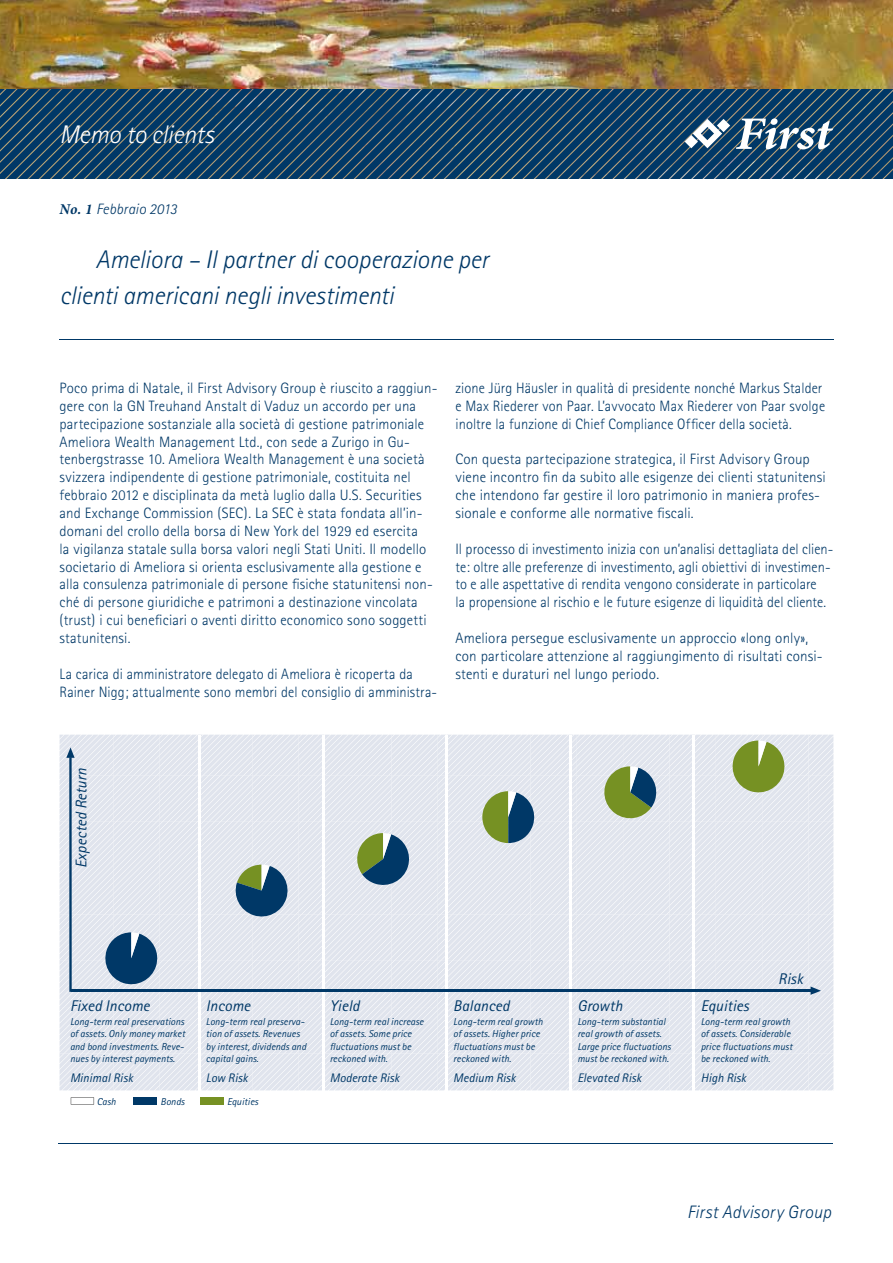
<style>
.page{position:relative;width:893px;height:1263px;background:#fff}
.page>*{position:absolute;margin:0;border:0;box-sizing:border-box;transform-origin:0 0}
.t1{font:italic 300 25.5px/35.7px "Rotis Sans Serif";letter-spacing:-.005em;color:#003867}
.t2{font:italic 300 25.5px "Rotis Sans Serif";letter-spacing:-.005em;color:#fff}
.t3{font:italic 300 18px "Rotis Sans Serif";letter-spacing:.02em;color:#003867}
.t4{font:italic 15.45px "Rotis Sans Serif";letter-spacing:.005em;color:#003867}
.t5{font:300 15px/17.9px "Rotis Sans Serif";letter-spacing:.01em;color:#003867}
.t6{font:300 15px/17.9px "Rotis Sans Serif";letter-spacing:.01em;color:#003867;scale:.96 1}
.t7{font:italic 300 15px "Rotis Sans Serif";letter-spacing:.005em;color:#003867}
.t8{font:italic 12.45px "Rotis Sans Serif";letter-spacing:.005em;color:#003867}
.t9{font:italic 10.05px/12.5px "Rotis Sans Serif";letter-spacing:.005em;color:#003867}
.s1{font-family:"Minion Pro";font-weight:700}
</style>
<div class="page">
<hr style="left:59px;top:1143px;width:774px;height:1px;background:#003867">
<hr style="left:59px;top:339px;width:774px;height:1px;background:#003867">
<img style="left:0;top:0;width:893px;height:89px">
<svg style="left:0;top:89px;width:893px;height:90px;background:#184569"></svg>
<svg style="left:736px;top:118px;width:97px;height:31px"></svg>
<svg style="left:685px;top:119px;width:45px;height:29px"></svg>
<svg style="left:71px;top:1097px;width:23px;height:7px"></svg>
<div style="left:134px;top:1097px;width:23px;height:7px;background:#003867"></div>
<div style="left:201px;top:1097px;width:23px;height:7px;background:#769123"></div>
<svg style="left:60px;top:735px;width:774px;height:356px;background:#dbe0e7"></svg>
<h1 class="t2" style="left:60px;top:120px;width:156px">Memo to clients</h1>
<p class="t7" style="left:59px;top:201px;width:119px"><span class="s1">No. 1</span> Febbraio 2013</p>
<h1 class="t1" style="left:60px;top:242px;width:431px;text-indent:36px">Ameliora – Il partner di cooperazione per clienti americani negli investimenti</h1>
<p class="t5" style="left:60px;top:379px;width:379px">Poco prima di Natale, il First Advisory Group è riuscito a raggiun&shy;gere con la GN Treuhand Anstalt di Vaduz un accordo per una partecipazione sostanziale alla società di gestione patrimoniale Ameliora Wealth Management Ltd., con sede a Zurigo in Gu&shy;tenbergstrasse 10. Ameliora Wealth Management è una società svizzera indipendente di gestione patrimoniale, costituita nel febbraio 2012 e disciplinata da metà luglio dalla U.S. Securities and Exchange Commission (SEC). La SEC è stata fondata all’in&shy;domani del crollo della borsa di New York del 1929 ed esercita<br>la vigilanza statale sulla borsa valori negli Stati Uniti. Il modello societario di Ameliora si orienta esclusivamente alla gestione e alla consulenza patrimoniale di persone fisiche statunitensi non&shy;ché di persone giuridiche e patrimoni a destinazione vincolata (trust) i cui beneficiari o aventi diritto economico sono soggetti statunitensi.</p>
<p class="t6" style="left:60px;top:665px;width:395px">La carica di amministratore delegato di Ameliora è ricoperta da<br>Rainer Nigg; attualmente sono membri del consiglio di amministra-</p>
<p class="t6" style="left:455px;top:379px;width:387px">zione Jürg Häusler in qualità di presidente nonché Markus Stalder e Max Riederer von Paar. L’avvocato Max Riederer von Paar svolge inoltre la funzione di Chief Compliance Officer della società.</p>
<p class="t5" style="left:455px;top:450px;width:372px">Con questa partecipazione strategica, il First Advisory Group viene incontro fin da subito alle esigenze dei clienti statunitensi che intendono far gestire il loro patrimonio in maniera profes&shy;sionale e conforme alle normative fiscali.</p>
<p class="t6" style="left:455px;top:540px;width:395px">Il processo di investimento inizia con un’analisi dettagliata del clien&shy;te: oltre alle preferenze di investimento, agli obiettivi di investimen&shy;to e alle aspettative di rendita vengono considerate in particolare<br>la propensione al rischio e le future esigenze di liquidità del cliente.</p>
<p class="t5" style="left:455px;top:629px;width:369px">Ameliora persegue esclusivamente un approccio «long only», con particolare attenzione al raggiungimento di risultati consi&shy;stenti e duraturi nel lungo periodo.</p>
<p class="t4" style="left:72px;top:868px;width:101px;rotate:-90deg">Expected Return</p>
<p class="t4" style="left:70px;top:996px;width:81px">Fixed Income</p>
<p class="t9" style="left:70px;top:1015px;width:117px;text-align:justify">Long-term real preservations of assets. Only money market and bond investments. Reve&shy;nues by interest payments.</p>
<p class="t8" style="left:70px;top:1071px;width:64px">Minimal Risk</p>
<p class="t4" style="left:206px;top:996px;width:46px">Income</p>
<p class="t9" style="left:206px;top:1015px;width:102px">Long-term real preserva&shy;tion of assets. Revenues by interest, dividends and capital gains.</p>
<p class="t8" style="left:206px;top:1071px;width:43px">Low Risk</p>
<p class="t9" style="left:97px;top:1095px;width:21px">Cash</p>
<p class="t9" style="left:161px;top:1095px;width:26px">Bonds</p>
<p class="t9" style="left:227px;top:1095px;width:33px">Equities</p>
<p class="t4" style="left:330px;top:996px;width:31px">Yield</p>
<p class="t9" style="left:330px;top:1015px;width:96px">Long-term real increase of assets. Some price fluctuations must be reckoned with.</p>
<p class="t8" style="left:330px;top:1071px;width:71px">Moderate Risk</p>
<p class="t4" style="left:453px;top:996px;width:58px">Balanced</p>
<p class="t9" style="left:453px;top:1015px;width:91px">Long-term real growth of assets. Higher price fluctuations must be reckoned with.</p>
<p class="t8" style="left:453px;top:1071px;width:64px">Medium Risk</p>
<p class="t4" style="left:577px;top:996px;width:47px">Growth</p>
<p class="t9" style="left:577px;top:1015px;width:95px">Long-term substantial real growth of assets.<br>Large price fluctuations must be reckoned with.</p>
<p class="t8" style="left:577px;top:1071px;width:65px">Elevated Risk</p>
<p class="t4" style="left:778px;top:970px;width:26px">Risk</p>
<p class="t4" style="left:701px;top:996px;width:50px">Equities</p>
<p class="t9" style="left:701px;top:1015px;width:93px">Long-term real growth of assets. Considerable price fluctuations must be reckoned with.</p>
<p class="t8" style="left:701px;top:1071px;width:47px">High Risk</p>
<p class="t3" style="left:687px;top:1201px;width:146px">First Advisory Group</p>
</div>
